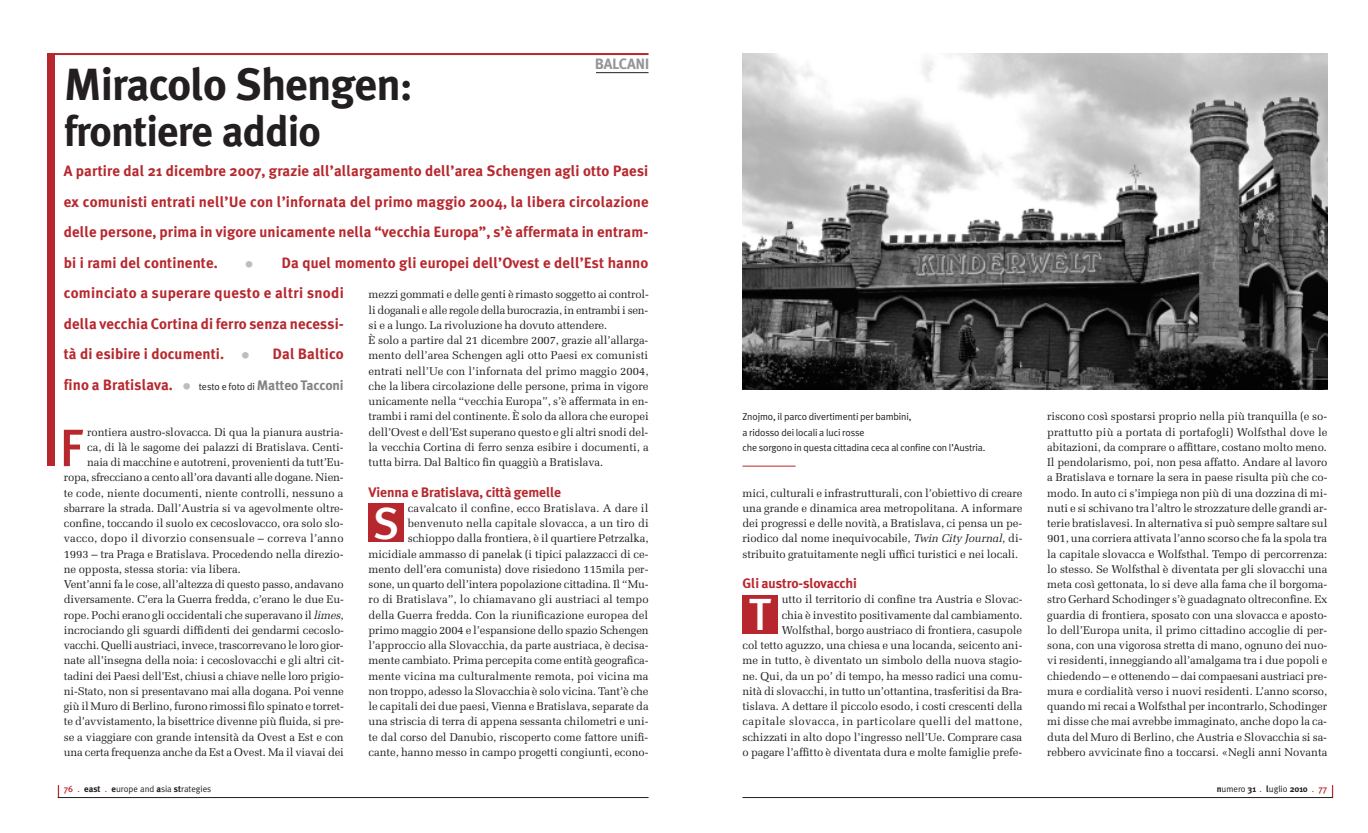
<style>
.page{position:relative;width:1368px;height:833px;background:#fff}
.page>*{position:absolute;margin:0;border:0;box-sizing:border-box;transform-origin:0 0}
.t1{font:500 52.5px "Meta Plus";color:#b7282e}
.t2{font:700 45px "Meta Plus";letter-spacing:-.02em;color:#231f20}
.t3{font:500 45px "Meta Plus";color:#fff}
.t4{font:700 42.5px "Meta Plus";letter-spacing:-.02em;color:#231f20}
.t5{font:700 37.5px "Meta Plus";color:#bcbdc0}
.t6{font:700 15px/30.5px "Meta Plus";letter-spacing:.01em;color:#b7282e;text-align:justify}
.t7{font:700 15px "Meta Plus";letter-spacing:-.02em;color:#939598}
.t8{font:700 13.75px "Meta Plus";letter-spacing:-.005em;color:#b7282e}
.t9{font:700 13.75px "Meta Plus";letter-spacing:-.005em;color:#808285}
.t10{font:11.25px/15.2px "Melior";letter-spacing:-.005em;color:#231f20;text-align:justify}
.t11{font:11.25px "Melior";letter-spacing:.02em;color:#231f20}
.t12{font:10px/15.2px "Meta Plus Normal";letter-spacing:-.01em;color:#231f20}
.t13{font:9px "Meta Plus Normal";letter-spacing:-.005em;color:#231f20}
.s1{font-size:42.5px}
.s2{font-family:"Meta Plus Normal";font-weight:400;font-size:10px;color:#231f20}
.s3{font-style:italic}
.s4{font-family:"Meta Plus";font-weight:500;color:#b7282e}
.s5{color:#b7282e}
.s6{font-family:"Meta Plus";font-weight:700}
</style>
<div class="page">
<svg style="left:58px;top:785px;width:1px;height:12px"></svg>
<svg style="left:1332px;top:785px;width:1px;height:12px"></svg>
<hr style="left:48px;top:53px;width:600px;height:2px;background:#b7282e">
<div style="left:48px;top:53px;width:7px;height:413px;background:#b7282e"></div>
<hr style="left:58px;top:797px;width:590px;height:1px;background:#231f20">
<hr style="left:742px;top:797px;width:591px;height:1px;background:#231f20">
<hr style="left:596px;top:72px;width:52px;height:1px;background:#231f20">
<img style="left:742px;top:53px;width:585px;height:337px">
<hr style="left:742px;top:466px;width:53px;height:1px;background:#b7282e">
<div style="left:742px;top:595px;width:36px;height:39px;background:#b7282e"></div>
<div style="left:369px;top:503px;width:35px;height:39px;background:#b7282e"></div>
<h3 class="t7" style="left:595px;top:55px;width:56px">BALCANI</h3>
<h2 class="t2" style="left:64px;top:58px;width:350px">Miracolo Shengen<span class="s1">:</span></h2>
<h3 class="t4" style="left:64px;top:106px;width:259px">frontiere addio</h3>
<p class="t6" style="left:64px;top:156px;width:587px">A partire dal 21 dicembre 2007, grazie all’allargamento dell’area Schengen agli otto Paesi ex comunisti entrati nell’Ue con l’infornata del primo maggio 2004, la libera circolazione delle persone, prima in vigore unicamente nella “vecchia Europa”, s’è affermata in entram&shy;bi i rami del continente.</p>
<h3 class="t5" style="left:244px;top:232px;width:12px">.</h3>
<h3 class="t6" style="left:281px;top:247px;width:368px">Da quel momento gli europei dell’Ovest e dell’Est hanno</h3>
<h3 class="t6" style="left:64px;top:278px;width:282px">cominciato a superare questo e altri snodi della vecchia Cortina di ferro senza necessi&shy;tà di esibire i documenti.</h3>
<h3 class="t5" style="left:240px;top:323px;width:12px">.</h3>
<h3 class="t6" style="left:272px;top:339px;width:73px">Dal Baltico</h3>
<h3 class="t6" style="left:64px;top:369px;width:111px">fino a Bratislava.</h3>
<h3 class="t5" style="left:182px;top:354px;width:12px">.</h3>
<p class="t9" style="left:199px;top:377px;width:146px"><span class="s2">testo e foto di</span> Matteo Tacconi</p>
<p class="t10" style="left:87px;top:424px;width:258px">rontiera austro-slovacca. Di qua la pianura austria-</p>
<p class="t10" style="left:87px;top:439px;width:258px">ca, di là le sagome dei palazzi di Bratislava. Centi-</p>
<p class="t10" style="left:87px;top:454px;width:258px">naia di macchine e autotreni, provenienti da tutt’Eu-</p>
<p class="t10" style="left:64px;top:470px;width:281px">ropa, sfrecciano a cento all’ora davanti alle dogane. Nien-</p>
<p class="t10" style="left:64px;top:485px;width:281px">te code, niente documenti, niente controlli, nessuno a</p>
<p class="t10" style="left:64px;top:500px;width:281px">sbarrare la strada. Dall’Austria si va agevolmente oltre-</p>
<p class="t10" style="left:64px;top:515px;width:281px">confine, toccando il suolo ex cecoslovacco, ora solo slo-</p>
<p class="t11" style="left:64px;top:532px;width:281px">vacco, dopo il divorzio consensuale – correva l’anno</p>
<p class="t10" style="left:64px;top:546px;width:281px">1993 – tra Praga e Bratislava. Procedendo nella direzio-</p>
<p class="t10" style="left:64px;top:561px;width:179px">ne opposta, stessa storia: via libera.</p>
<p class="t10" style="left:64px;top:576px;width:281px">Vent’anni fa le cose, all’altezza di questo passo, andavano</p>
<p class="t10" style="left:64px;top:592px;width:282px">diversamente. C’era la Guerra fredda, c’erano le due Eu-</p>
<p class="t10" style="left:64px;top:607px;width:281px">rope. Pochi erano gli occidentali che superavano il <span class="s3">limes</span>,</p>
<p class="t10" style="left:64px;top:622px;width:282px">incrociando gli sguardi diffidenti dei gendarmi cecoslo-</p>
<p class="t10" style="left:64px;top:637px;width:281px">vacchi. Quelli austriaci, invece, trascorrevano le loro gior-</p>
<p class="t10" style="left:64px;top:653px;width:282px">nate all’insegna della noia: i cecoslovacchi e gli altri cit-</p>
<p class="t10" style="left:64px;top:668px;width:281px">tadini dei Paesi dell’Est, chiusi a chiave nelle loro prigio-</p>
<p class="t10" style="left:64px;top:683px;width:282px">ni-Stato, non si presentavano mai alla dogana. Poi venne</p>
<p class="t10" style="left:64px;top:698px;width:281px">giù il Muro di Berlino, furono rimossi filo spinato e torret-</p>
<p class="t10" style="left:64px;top:714px;width:282px">te d’avvistamento, la bisettrice divenne più fluida, si pre-</p>
<p class="t10" style="left:64px;top:729px;width:282px">se a viaggiare con grande intensità da Ovest a Est e con</p>
<p class="t10" style="left:64px;top:744px;width:282px">una certa frequenza anche da Est a Ovest. Ma il viavai dei</p>
<h1 class="t1" style="left:59px;top:417px;width:26px">F</h1>
<p class="t10" style="left:369px;top:287px;width:282px;text-align:left">mezzi gommati e delle genti è rimasto soggetto ai control&shy;li doganali e alle regole della burocrazia, in entrambi i sen&shy;si e a lungo. La rivoluzione ha dovuto attendere.<br>È solo a partire dal 21 dicembre 2007, grazie all’allarga&shy;mento dell’area Schengen agli otto Paesi ex comunisti entrati nell’Ue con l’infornata del primo maggio 2004, che la libera circolazione delle persone, prima in vigore unicamente nella “vecchia Europa”, s’è affermata in en&shy;trambi i rami del continente. È solo da allora che europei dell’Ovest e dell’Est superano questo e gli altri snodi del&shy;la vecchia Cortina di ferro senza esibire i documenti, a tutta birra. Dal Baltico fin quaggiù a Bratislava.</p>
<p class="t8" style="left:369px;top:484px;width:194px">Vienna e Bratislava, città gemelle</p>
<p class="t10" style="left:369px;top:500px;width:282px;text-align:right">cavalcato il confine, ecco Bratislava. A dare il benvenuto nella capitale slovacca, a un tiro di schioppo dalla frontiera, è il quartiere Petrzalka, micidiale ammasso di panelak (i tipici palazzacci di ce&shy;mento dell’era comunista) dove risiedono 115mila per&shy;sone, un quarto dell’intera popolazione cittadina. Il “Mu&shy;ro di Bratislava”, lo chiamavano gli austriaci al tempo della Guerra fredda. Con la riunificazione europea del primo maggio 2004 e l’espansione dello spazio Schengen l’approccio alla Slovacchia, da parte austriaca, è decisa&shy;mente cambiato. Prima percepita come entità geografica&shy;mente vicina ma culturalmente remota, poi vicina ma non troppo, adesso la Slovacchia è solo vicina. Tant’è che le capitali dei due paesi, Vienna e Bratislava, separate da una striscia di terra di appena sessanta chilometri e uni&shy;te dal corso del Danubio, riscoperto come fattore unifi&shy;cante, hanno messo in campo progetti congiunti, econo-</p>
<h2 class="t3" style="left:373px;top:497px;width:27px">S</h2>
<p class="t12" style="left:742px;top:409px;width:245px">Znojmo, il parco divertimenti per bambini,<br>a ridosso dei locali a luci rosse<br>che sorgono in questa cittadina ceca al confine con l’Austria.</p>
<p class="t10" style="left:742px;top:485px;width:281px">mici, culturali e infrastrutturali, con l’obiettivo di creare una grande e dinamica area metropolitana. A informare dei progressi e delle novità, a Bratislava, ci pensa un pe&shy;riodico dal nome inequivocabile, <span class="s3">Twin City Journal</span>, di&shy;stribuito gratuitamente negli uffici turistici e nei locali.</p>
<p class="t8" style="left:742px;top:575px;width:116px">Gli austro-slovacchi</p>
<p class="t10" style="left:742px;top:592px;width:282px;text-align:right">utto il territorio di confine tra Austria e Slovac-<br>chia è investito positivamente dal cambiamento.<br>Wolfsthal, borgo austriaco di frontiera, casupole<br>col tetto aguzzo, una chiesa e una locanda, seicento ani&shy;me in tutto, è diventato un simbolo della nuova stagio&shy;ne. Qui, da un po’ di tempo, ha messo radici una comu&shy;nità di slovacchi, in tutto un’ottantina, trasferitisi da Bra&shy;tislava. A dettare il piccolo esodo, i costi crescenti della capitale slovacca, in particolare quelli del mattone, schizzati in alto dopo l’ingresso nell’Ue. Comprare casa o pagare l’affitto è diventata dura e molte famiglie prefe-</p>
<h2 class="t3" style="left:749px;top:588px;width:24px">T</h2>
<p class="t10" style="left:1047px;top:409px;width:282px">riscono così spostarsi proprio nella più tranquilla (e so&shy;prattutto più a portata di portafogli) Wolfsthal dove le abitazioni, da comprare o affittare, costano molto meno.<br>Il pendolarismo, poi, non pesa affatto. Andare al lavoro a Bratislava e tornare la sera in paese risulta più che co&shy;modo. In auto ci s’impiega non più di una dozzina di mi&shy;nuti e si schivano tra l’altro le strozzature delle grandi ar&shy;terie bratislavesi. In alternativa si può sempre saltare sul 901, una corriera attivata l’anno scorso che fa la spola tra la capitale slovacca e Wolfsthal. Tempo di percorrenza: lo stesso. Se Wolfsthal è diventata per gli slovacchi una meta così gettonata, lo si deve alla fama che il borgoma&shy;stro Gerhard Schodinger s’è guadagnato oltreconfine. Ex guardia di frontiera, sposato con una slovacca e aposto&shy;lo dell’Europa unita, il primo cittadino accoglie di per&shy;sona, con una vigorosa stretta di mano, ognuno dei nuo&shy;vi residenti, inneggiando all’amalgama tra i due popoli e chiedendo – e ottenendo – dai compaesani austriaci pre&shy;mura e cordialità verso i nuovi residenti. L’anno scorso, quando mi recai a Wolfsthal per incontrarlo, Schodinger mi disse che mai avrebbe immaginato, anche dopo la ca&shy;duta del Muro di Berlino, che Austria e Slovacchia si sa&shy;rebbero avvicinate fino a toccarsi. «Negli anni Novanta</p>
<p class="t13" style="left:64px;top:784px;width:149px"><span class="s4">76</span> <span class="s5">.</span> <span class="s6">east</span> <span class="s5">.</span> <span class="s6">e</span>urope and <span class="s6">a</span>sia <span class="s6">st</span>rategies</p>
<p class="t13" style="left:1217px;top:784px;width:112px"><span class="s6">n</span>umero <span class="s6">31</span> <span class="s5">.</span> <span class="s6">l</span>uglio <span class="s6">2010</span> <span class="s5">.</span> <span class="s4">77</span></p>
</div>
